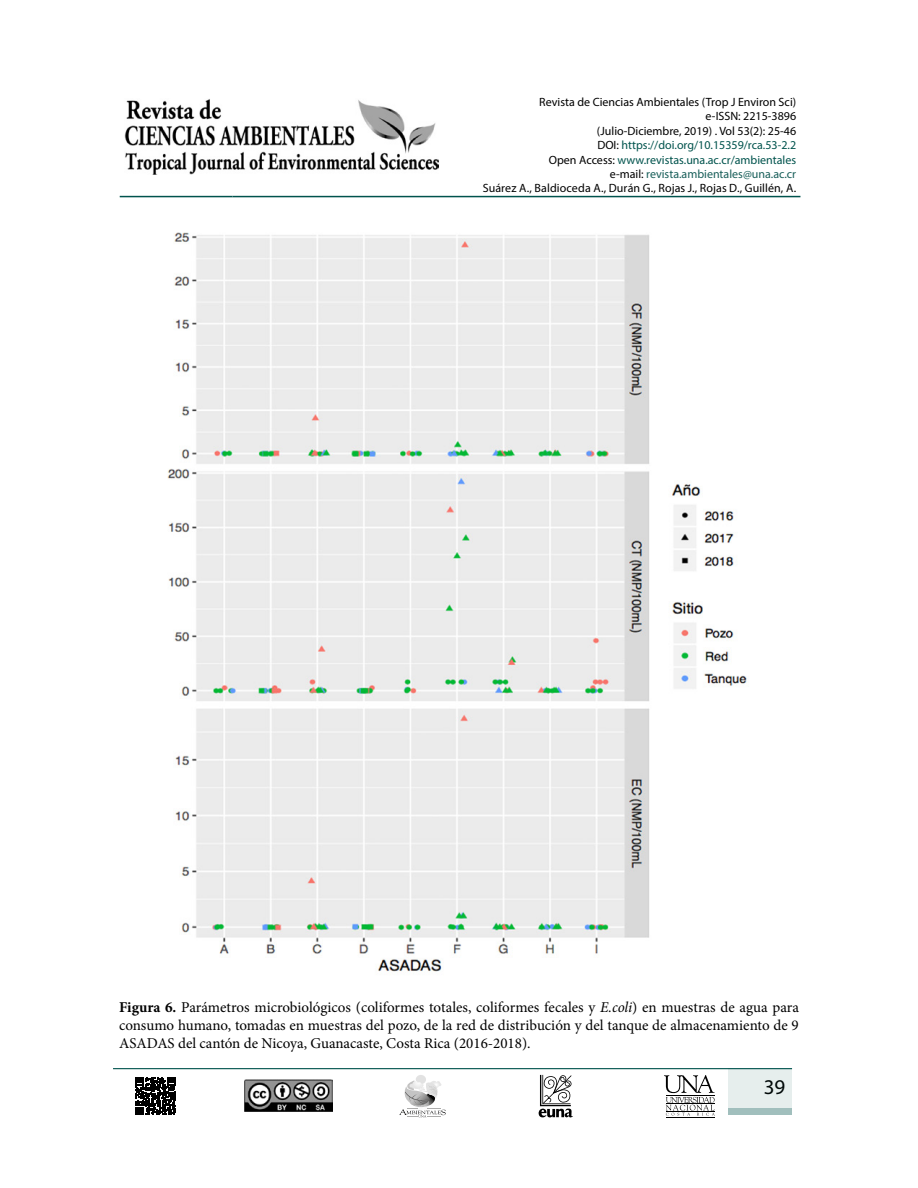
<style>
.page{position:relative;width:918px;height:1188px;background:#fff}
.page>*{position:absolute;margin:0;border:0;box-sizing:border-box;transform-origin:0 0}
.t1{font:21px "Myriad Pro";color:#000}
.t2{font:15px/18px "Minion Pro";color:#000;text-align:justify}
.t3{font:12px/14.4px "Myriad Pro";color:#000;text-align:right}
.s1{color:#00534d}
.s2{color:#195f5a}
.s3{font-weight:700}
.s4{font-style:italic}
</style>
<div class="page">
<hr style="left:120px;top:196px;width:113px;height:1px;background:#00534d">
<hr style="left:233px;top:196px;width:567px;height:1px;background:#00534d">
<svg style="left:135px;top:1077px;width:41px;height:38px"></svg>
<svg style="left:539px;top:1075px;width:34px;height:42px"></svg>
<div style="left:416px;top:1075px;width:10px;height:9px;background:#e2e2e2;border-radius:50%"></div>
<svg style="left:399px;top:1081px;width:47px;height:36px"></svg>
<hr style="left:666px;top:1117px;width:48px;height:1px;background:#000">
<svg style="left:664px;top:1075px;width:51px;height:41px"></svg>
<hr style="left:113px;top:1068px;width:679px;height:1px;background:#00534d">
<div style="left:729px;top:1068px;width:63px;height:46px;background:#e6eeed"></div>
<div style="left:729px;top:1108px;width:63px;height:6px;background:#a1bfbd"></div>
<img style="left:124px;top:99px;width:314px;height:76px">
<img style="left:244px;top:1080px;width:89px;height:31px">
<img style="left:167px;top:232px;width:580px;height:740px">
<p class="t3" style="left:483px;top:95px;width:315px">Revista de Ciencias Ambientales (Trop J Environ Sci)<br>e-ISSN: 2215-3896<br>(Julio-Diciembre, 2019) . Vol 53(2): 25-46<br>DOI: <span class="s1">https://doi.org/10.15359/rca.53-2.2<br></span>Open Access: <span class="s1">www.revistas.una.ac.cr/ambientales<br></span>e-mail: <span class="s2">revista.ambientales@una.ac.cr<br></span>Suárez A., Baldioceda A., Durán G., Rojas J., Rojas D., Guillén, A.</p>
<p class="t2" style="left:119px;top:998px;width:681px"><span class="s3">Figura 6.</span> Parámetros microbiológicos (coliformes totales, coliformes fecales y <span class="s4">E.coli</span>) en muestras de agua para consumo humano, tomadas en muestras del pozo, de la red de distribución y del tanque de almacenamiento de 9<br>ASADAS del cantón de Nicoya, Guanacaste, Costa Rica (2016-2018).</p>
<h1 class="t1" style="left:764px;top:1074px;width:23px">39</h1>
</div>
